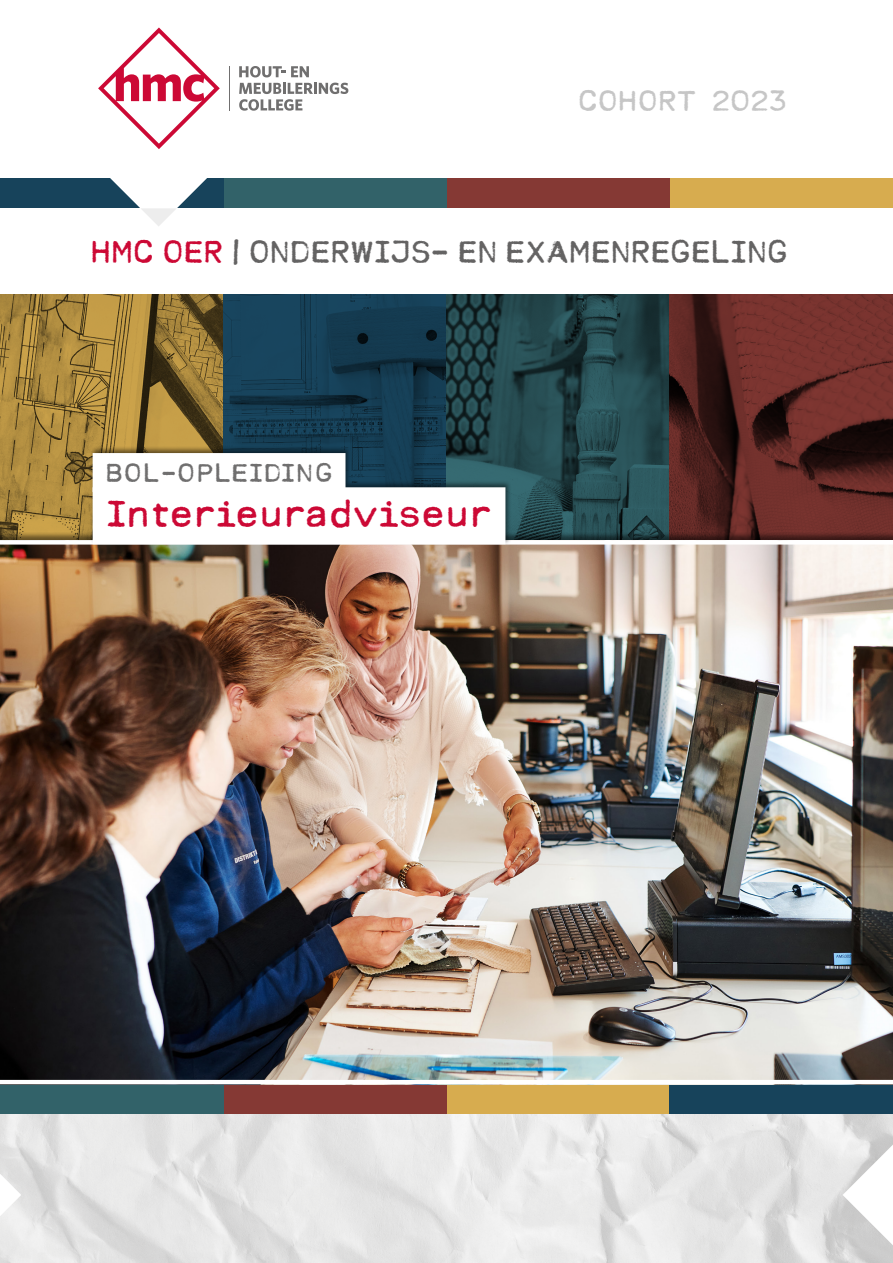
<style>
.page{position:relative;width:893px;height:1263px;background:#fff}
.page>*{position:absolute;margin:0;border:0;box-sizing:border-box;transform-origin:0 0}
.t1{font:39px "MODERNTYPEWRITER";letter-spacing:-.015em;color:#cc0935}
.t2{font:33px "MODERNTYPEWRITER";letter-spacing:-.02em;color:#646363;scale:.96 1}
.t3{font:30px "MODERNTYPEWRITER";letter-spacing:-.02em;color:#c6c6c6}
.t4{font:27px "MODERNTYPEWRITER";letter-spacing:.01em;color:#706f6f}
.s1{color:#cc0935}
</style>
<div class="page">
<img style="left:0;top:1114px;width:893px;height:149px">
<img style="left:0;top:294px;width:223px;height:238px">
<svg style="left:223px;top:294px;width:223px;height:151px;background:#143c52"></svg>
<svg style="left:446px;top:294px;width:224px;height:238px;background:#24464c"></svg>
<svg style="left:670px;top:294px;width:223px;height:238px;background:#5c2724"></svg>
<div style="left:670px;top:179px;width:223px;height:29px;background:#d7ac4f"></div>
<div style="left:446px;top:179px;width:224px;height:29px;background:#853934"></div>
<div style="left:223px;top:179px;width:223px;height:29px;background:#326269"></div>
<div style="left:0;top:179px;width:223px;height:29px;background:#17435b"></div>
<div style="left:446px;top:1084px;width:224px;height:30px;background:#d7ac4f"></div>
<div style="left:223px;top:1084px;width:223px;height:30px;background:#853934"></div>
<div style="left:0;top:1084px;width:223px;height:30px;background:#326269"></div>
<div style="left:670px;top:1084px;width:223px;height:30px;background:#17435b"></div>
<img style="left:0;top:540px;width:893px;height:540px">
<svg style="left:843px;top:1132px;width:50px;height:126px"></svg>
<svg style="left:0;top:1132px;width:21px;height:126px"></svg>
<svg style="left:239px;top:66px;width:70px;height:11px"></svg>
<svg style="left:239px;top:83px;width:109px;height:28px"></svg>
<hr style="left:229px;top:66px;width:1px;height:44px;background:#706f6f">
<svg style="left:95px;top:28px;width:127px;height:198px"></svg>
<div style="left:90px;top:445px;width:423px;height:100px;background:#000;opacity:.5"></div>
<div style="left:93px;top:453px;width:252px;height:39px;background:#fff"></div>
<div style="left:93px;top:487px;width:412px;height:57px;background:#fff"></div>
<p class="t3" style="left:578px;top:85px;width:211px">COHORT 2023</p>
<p class="t2" style="left:90px;top:235px;width:728px"><span class="s1">HMC OER</span> | ONDERWIJS- EN EXAMENREGELING</p>
<p class="t4" style="left:105px;top:459px;width:229px">BOL-OPLEIDING</p>
<p class="t1" style="left:105px;top:493px;width:389px">Interieuradviseur</p>
</div>
